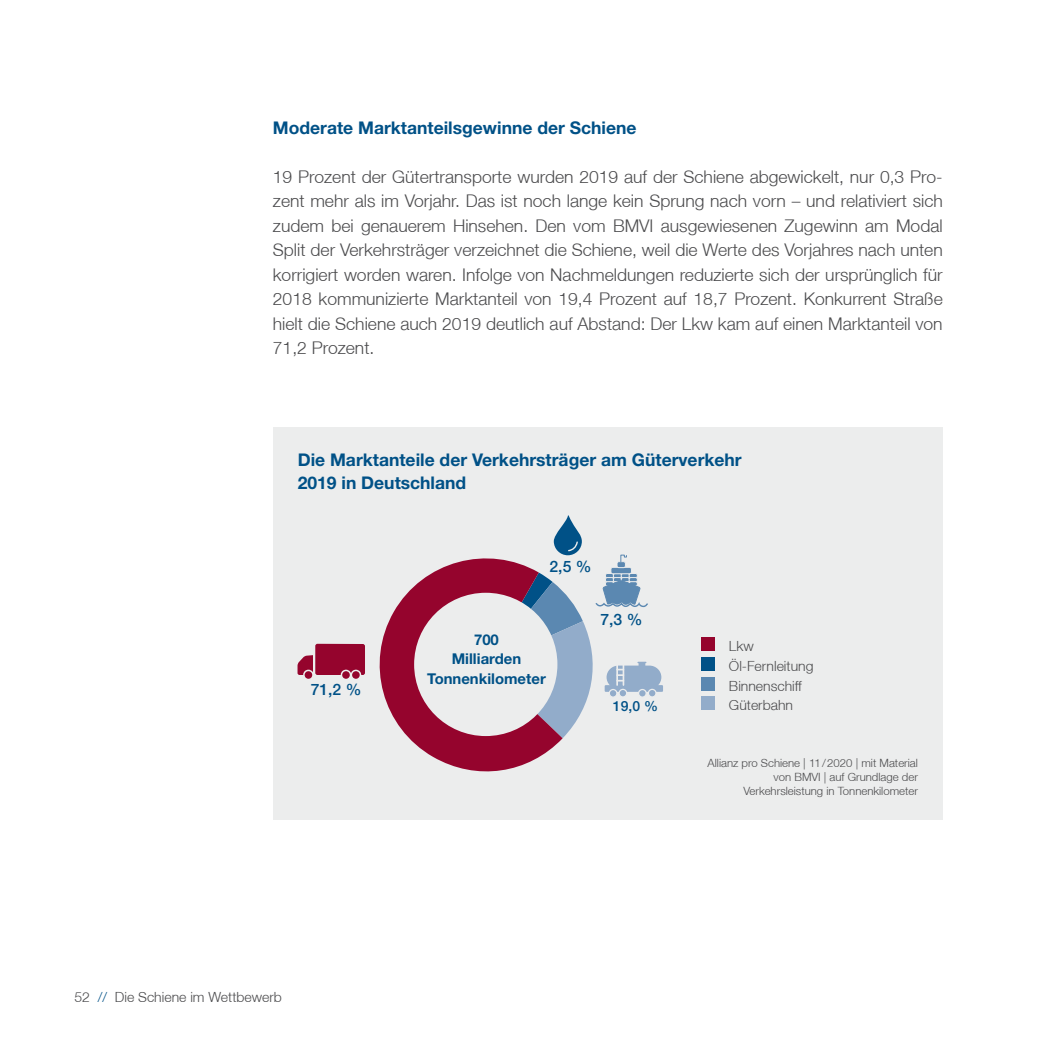
<style>
.page{position:relative;width:1042px;height:1042px;background:#fff}
.page>*{position:absolute;margin:0;border:0;box-sizing:border-box;transform-origin:0 0}
.t1{font:300 17.5px/24.5px "Helvetica Neue LT";color:#4b4b4d;text-align:justify}
.t2{font:700 17.5px/22.8px "Helvetica Neue";color:#005187}
.t3{font:500 15.75px "Helvetica Neue";color:#005187}
.t4{font:700 14.88px/19.4px "Helvetica Neue";color:#005187;text-align:center}
.t5{font:300 14px/19.6px "Helvetica Neue LT";color:#4b4b4d}
.t6{font:500 14px "Helvetica Neue";color:#005187}
.t7{font:300 11.38px/14px "Helvetica Neue LT";color:#4b4b4d;text-align:right}
.s1{color:#005187}
</style>
<div class="page">
<div style="left:273px;top:428px;width:670px;height:392px;background:#eceded"></div>
<svg style="left:364px;top:558px;width:198px;height:214px;fill:#95042d"></svg>
<div style="left:701px;top:637px;width:14px;height:14px;background:#95042d"></div>
<div style="left:701px;top:657px;width:14px;height:14px;background:#005187"></div>
<div style="left:701px;top:676px;width:14px;height:14px;background:#5b88b1"></div>
<div style="left:701px;top:696px;width:14px;height:14px;background:#92acca"></div>
<div style="left:414px;top:593px;width:143px;height:143px;background:#eceded;border-radius:50%"></div>
<svg style="left:554px;top:515px;width:28px;height:40px"></svg>
<div style="left:611px;top:567px;width:20px;height:7px;background:#5b88b1;border-radius:2px"></div>
<div style="left:610px;top:567px;width:22px;height:7px;border:1px solid #eceded;border-radius:2px"></div>
<div style="left:617px;top:562px;width:8px;height:5px;background:#5b88b1;border-radius:2px"></div>
<div style="left:617px;top:561px;width:9px;height:7px;border:1px solid #eceded;border-radius:2px"></div>
<svg style="left:620px;top:554px;width:7px;height:8px"></svg>
<div style="left:315px;top:644px;width:50px;height:31px;background:#95042d;border-radius:2px"></div>
<svg style="left:340px;top:669px;width:22px;height:10px"></svg>
<svg style="left:297px;top:655px;width:16px;height:24px"></svg>
<div style="left:606px;top:665px;width:55px;height:24px;background:#92acca;border-radius:12px"></div>
<div style="left:605px;top:685px;width:58px;height:7px;background:#92acca"></div>
<svg style="left:486px;top:572px;width:170px;height:166px"></svg>
<hr style="left:616px;top:661px;width:2px;height:24px;background:#eceded">
<hr style="left:622px;top:661px;width:2px;height:24px;background:#eceded">
<p class="t2" style="left:273px;top:116px;width:365px">Moderate Marktanteilsgewinne der Schiene</p>
<p class="t1" style="left:273px;top:164px;width:671px">19 Prozent der Gütertransporte wurden 2019 auf der Schiene abgewickelt, nur 0,3 Pro&shy;zent mehr als im Vorjahr. Das ist noch lange kein Sprung nach vorn – und relativiert sich zudem bei genauerem Hinsehen. Den vom BMVI ausgewiesenen Zugewinn am Modal Split der Verkehrsträger verzeichnet die Schiene, weil die Werte des Vorjahres nach unten korrigiert worden waren. Infolge von Nachmeldungen reduzierte sich der ursprünglich für 2018 kommunizierte Marktanteil von 19,4 Prozent auf 18,7 Prozent. Konkurrent Straße hielt die Schiene auch 2019 deutlich auf Abstand: Der Lkw kam auf einen Marktanteil von 71,2 Prozent.</p>
<p class="t2" style="left:298px;top:448px;width:445px">Die Marktanteile der Verkehrsträger am Güterverkehr<br>2019 in Deutschland</p>
<p class="t3" style="left:311px;top:679px;width:52px">71,2 %</p>
<p class="t3" style="left:549px;top:557px;width:44px">2,5 %</p>
<p class="t4" style="left:427px;top:629px;width:120px">700<br>Milliarden<br>Tonnenkilometer</p>
<p class="t3" style="left:600px;top:609px;width:44px">7,3 %</p>
<p class="t6" style="left:613px;top:698px;width:47px">19,0 %</p>
<p class="t5" style="left:729px;top:636px;width:86px">Lkw<br>Öl-Fernleitung<br>Binnenschiff<br>Güterbahn</p>
<p class="t7" style="left:707px;top:756px;width:212px">Allianz pro Schiene | 11/2020 | mit Material von BMVI | auf Grundlage der<br>Verkehrsleistung in Tonnenkilometer</p>
<p class="t5" style="left:74px;top:987px;width:209px">52 <span class="s1">//</span> Die Schiene im Wettbewerb</p>
</div>
